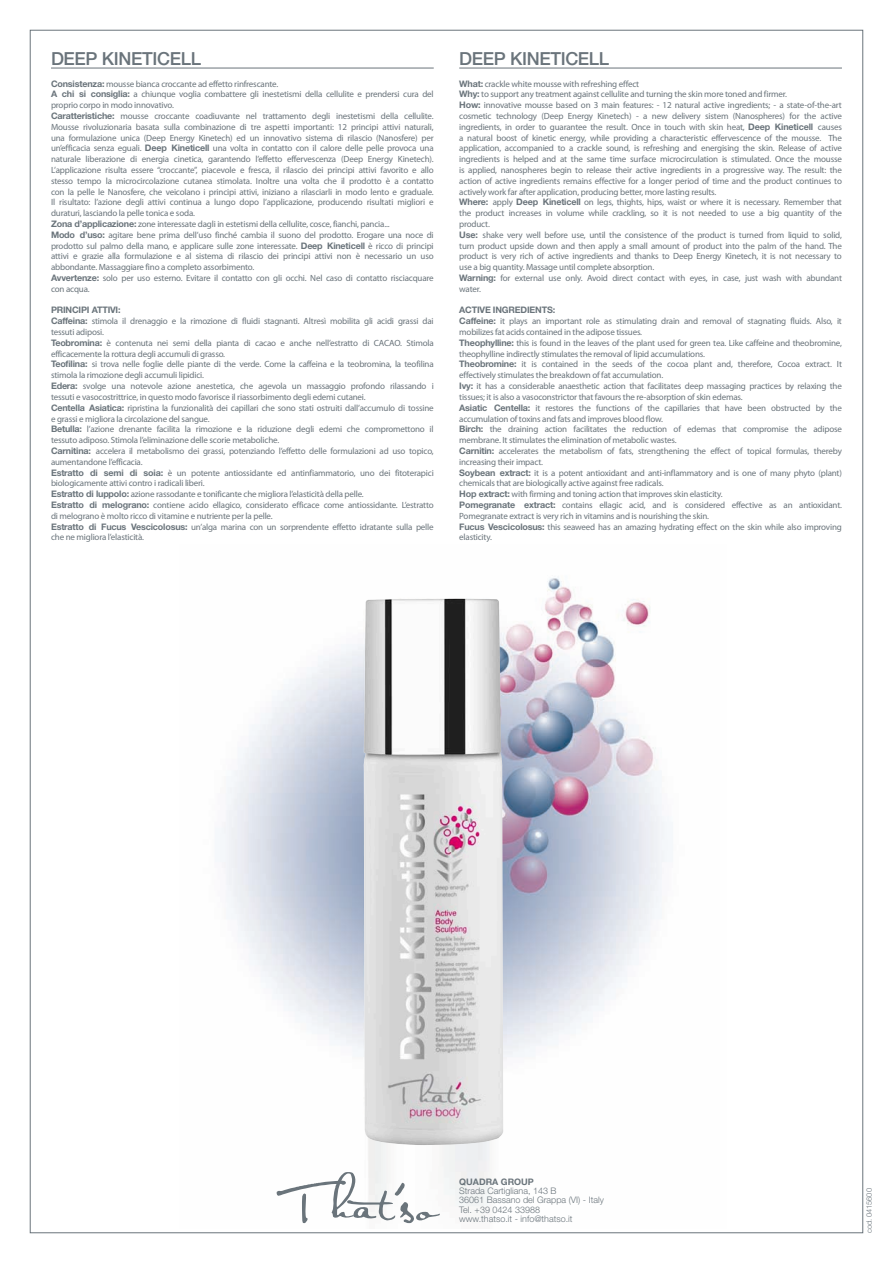
<style>
.page{position:relative;width:893px;height:1263px;background:#fff}
.page>*{position:absolute;margin:0;border:0;box-sizing:border-box;transform-origin:0 0}
.t1{font:500 18px "Helvetica Neue LT";letter-spacing:-.02em;color:#6a747b}
.Normale{font:9px/10.8px "Myriad Pro";letter-spacing:-.02em;color:#6a747b}
.Normale-2{font:300 9px "Helvetica Neue LT";color:#6a747b}
.Normale-3{font:700 9px "Helvetica Neue LT";letter-spacing:-.02em;color:#6a747b}
.Normale-4{font:700 9px "Helvetica Neue LT";color:#6a747b}
.Normale-5{font:300 7.5px "Helvetica Neue LT";letter-spacing:-.01em;color:#6a747b}
.s1{font-family:"Helvetica Neue LT";font-weight:700}
</style>
<div class="page">
<img style="left:220px;top:577px;width:448px;height:647px">
<hr style="left:51px;top:68px;width:383px;height:1px;background:#6a747b">
<hr style="left:459px;top:68px;width:383px;height:1px;background:#6a747b">
<svg style="left:276px;top:1172px;width:164px;height:51px"></svg>
<img style="left:363px;top:598px;width:140px;height:547px">
<p class="t1" style="left:51px;top:48px;width:151px">DEEP KINETICELL</p>
<p class="Normale" style="left:51px;top:78px;width:229px"><span class="s1">Consistenza:</span> mousse bianca croccante ad effetto rinfrescante.</p>
<p class="Normale" style="left:51px;top:89px;width:384px"><span class="s1">A chi si consiglia:</span> a chiunque voglia combattere gli inestetismi della cellulite e prendersi cura del proprio corpo in modo innovativo.</p>
<p class="Normale" style="left:51px;top:110px;width:384px;text-align:justify"><span class="s1">Caratteristiche:</span> mousse croccante coadiuvante nel trattamento degli inestetismi della cellulite.<br>Mousse rivoluzionaria basata sulla combinazione di tre aspetti importanti: 12 principi attivi naturali, una formulazione unica (Deep Energy Kinetech) ed un innovativo sistema di rilascio (Nanosfere) per un’efficacia senza eguali. <span class="s1">Deep Kineticell</span> una volta in contatto con il calore delle pelle provoca una naturale liberazione di energia cinetica, garantendo l’effetto effervescenza (Deep Energy Kinetech).<br>L’applicazione risulta essere “croccante”, piacevole e fresca, il rilascio dei principi attivi favorito e allo stesso tempo la microcircolazione cutanea stimolata. Inoltre una volta che il prodotto è a contatto con la pelle le Nanosfere, che veicolano i principi attivi, iniziano a rilasciarli in modo lento e graduale.<br>Il risultato: l’azione degli attivi continua a lungo dopo l’applicazione, producendo risultati migliori e duraturi, lasciando la pelle tonica e soda.</p>
<p class="Normale" style="left:51px;top:218px;width:340px"><span class="s1">Zona d’applicazione:</span> zone interessate dagli in estetismi della cellulite, cosce, fianchi, pancia...</p>
<p class="Normale" style="left:51px;top:229px;width:384px;text-align:justify"><span class="s1">Modo d’uso:</span> agitare bene prima dell’uso finché cambia il suono del prodotto. Erogare una noce di prodotto sul palmo della mano, e applicare sulle zone interessate. <span class="s1">Deep Kineticell</span> è ricco di principi attivi e grazie alla formulazione e al sistema di rilascio dei principi attivi non è necessario un uso abbondante. Massaggiare fino a completo assorbimento.</p>
<p class="Normale" style="left:51px;top:272px;width:384px"><span class="s1">Avvertenze:</span> solo per uso esterno. Evitare il contatto con gli occhi. Nel caso di contatto risciacquare con acqua.</p>
<p class="Normale-3" style="left:51px;top:305px;width:71px">Principi Attivi:</p>
<p class="Normale" style="left:51px;top:316px;width:384px"><span class="s1">Caffeina:</span> stimola il drenaggio e la rimozione di fluidi stagnanti. Altresì mobilita gli acidi grassi dai tessuti adiposi.</p>
<p class="Normale" style="left:51px;top:337px;width:384px"><span class="s1">Teobromina:</span> è contenuta nei semi della pianta di cacao e anche nell’estratto di CACAO. Stimola efficacemente la rottura degli accumuli di grasso.</p>
<p class="Normale" style="left:51px;top:359px;width:384px"><span class="s1">Teofilina:</span> si trova nelle foglie delle piante di the verde. Come la caffeina e la teobromina, la teofilina stimola la rimozione degli accumuli lipidici.</p>
<p class="Normale" style="left:51px;top:380px;width:384px"><span class="s1">Edera:</span> svolge una notevole azione anestetica, che agevola un massaggio profondo rilassando i tessuti e vasocostrittrice, in questo modo favorisce il riassorbimento degli edemi cutanei.</p>
<p class="Normale" style="left:51px;top:402px;width:384px"><span class="s1">Centella Asiatica:</span> ripristina la funzionalità dei capillari che sono stati ostruiti dall’accumulo di tossine e grassi e migliora la circolazione del sangue.</p>
<p class="Normale" style="left:51px;top:424px;width:384px"><span class="s1">Betulla:</span> l’azione drenante facilita la rimozione e la riduzione degli edemi che compromettono il tessuto adiposo. Stimola l’eliminazione delle scorie metaboliche.</p>
<p class="Normale" style="left:51px;top:445px;width:384px"><span class="s1">Carnitina:</span> accelera il metabolismo dei grassi, potenziando l’effetto delle formulazioni ad uso topico, aumentandone l’efficacia.</p>
<p class="Normale" style="left:51px;top:467px;width:384px"><span class="s1">Estratto di semi di soia:</span> è un potente antiossidante ed antinfiammatorio, uno dei fitoterapici biologicamente attivi contro i radicali liberi.</p>
<p class="Normale" style="left:51px;top:488px;width:314px"><span class="s1">Estratto di luppolo:</span> azione rassodante e tonificante che migliora l’elasticità della pelle.</p>
<p class="Normale" style="left:51px;top:499px;width:384px"><span class="s1">Estratto di melograno:</span> contiene acido ellagico, considerato efficace come antiossidante. L’estratto di melograno è molto ricco di vitamine e nutriente per la pelle.</p>
<p class="Normale" style="left:51px;top:521px;width:384px"><span class="s1">Estratto di Fucus Vescicolosus:</span> un’alga marina con un sorprendente effetto idratante sulla pelle che ne migliora l’elasticità.</p>
<p class="t1" style="left:459px;top:48px;width:151px">DEEP KINETICELL</p>
<p class="Normale" style="left:459px;top:78px;width:182px"><span class="s1">What:</span> crackle white mousse with refreshing effect</p>
<p class="Normale" style="left:459px;top:89px;width:329px"><span class="s1">Why:</span> to support any treatment against cellulite and turning the skin more toned and firmer.</p>
<p class="Normale" style="left:459px;top:100px;width:384px;text-align:justify"><span class="s1">How:</span> innovative mousse based on 3 main features: - 12 natural active ingredients; - a state-of-the-art cosmetic technology (Deep Energy Kinetech) - a new delivery sistem (Nanospheres) for the active ingredients, in order to guarantee the result. Once in touch with skin heat, <span class="s1">Deep Kineticell</span> causes a natural boost of kinetic energy, while providing a characteristic effervescence of the mousse. The application, accompanied to a crackle sound, is refreshing and energising the skin. Release of active ingredients is helped and at the same time surface microcirculation is stimulated. Once the mousse is applied, nanospheres begin to release their active ingredients in a progressive way. The result: the action of active ingredients remains effective for a longer period of time and the product continues to actively work far after application, producing better, more lasting results.</p>
<p class="Normale" style="left:459px;top:197px;width:384px;text-align:justify"><span class="s1">Where:</span> apply <span class="s1">Deep Kineticell</span> on legs, thights, hips, waist or where it is necessary. Remember that the product increases in volume while crackling, so it is not needed to use a big quantity of the product.</p>
<p class="Normale" style="left:459px;top:229px;width:384px;text-align:justify"><span class="s1">Use:</span> shake very well before use, until the consistence of the product is turned from liquid to solid, turn product upside down and then apply a small amount of product into the palm of the hand. The product is very rich of active ingredients and thanks to Deep Energy Kinetech, it is not necessary to use a big quantity. Massage until complete absorption.</p>
<p class="Normale" style="left:459px;top:272px;width:384px"><span class="s1">Warning:</span> for external use only. Avoid direct contact with eyes, in case, just wash with abundant water.</p>
<p class="Normale-3" style="left:459px;top:305px;width:50px">Active Ingred</p>
<p class="Normale-3" style="left:527px;top:305px;width:30px">ients:</p>
<p class="Normale" style="left:459px;top:316px;width:384px"><span class="s1">Caffeine:</span> it plays an important role as stimulating drain and removal of stagnating fluids. Also, it mobilizes fat acids contained in the adipose tissues.</p>
<p class="Normale" style="left:459px;top:337px;width:384px"><span class="s1">Theophylline:</span> this is found in the leaves of the plant used for green tea. Like caffeine and theobromine, theophylline indirectly stimulates the removal of lipid accumulations.</p>
<p class="Normale" style="left:459px;top:359px;width:384px"><span class="s1">Theobromine:</span> it is contained in the seeds of the cocoa plant and, therefore, Cocoa extract. It effectively stimulates the breakdown of fat accumulation.</p>
<p class="Normale" style="left:459px;top:380px;width:384px"><span class="s1">Ivy:</span> it has a considerable anaesthetic action that facilitates deep massaging practices by relaxing the tissues; it is also a vasoconstrictor that favours the re-absorption of skin edemas.</p>
<p class="Normale" style="left:459px;top:402px;width:384px"><span class="s1">Asiatic Centella:</span> it restores the functions of the capillaries that have been obstructed by the accumulation of toxins and fats and improves blood flow.</p>
<p class="Normale" style="left:459px;top:424px;width:384px"><span class="s1">Birch:</span> the draining action facilitates the reduction of edemas that compromise the adipose membrane. It stimulates the elimination of metabolic wastes.</p>
<p class="Normale" style="left:459px;top:445px;width:384px"><span class="s1">Carnitin:</span> accelerates the metabolism of fats, strengthening the effect of topical formulas, thereby increasing their impact.</p>
<p class="Normale" style="left:459px;top:467px;width:384px"><span class="s1">Soybean extract:</span> it is a potent antioxidant and anti-inflammatory and is one of many phyto (plant) chemicals that are biologically active against free radicals.</p>
<p class="Normale" style="left:459px;top:488px;width:265px"><span class="s1">Hop extract:</span> with firming and toning action that improves skin elasticity.</p>
<p class="Normale" style="left:459px;top:499px;width:384px"><span class="s1">Pomegranate extract:</span> contains ellagic acid, and is considered effective as an antioxidant.<br>Pomegranate extract is very rich in vitamins and is nourishing the skin.</p>
<p class="Normale" style="left:459px;top:521px;width:384px"><span class="s1">Fucus Vescicolosus:</span> this seaweed has an amazing hydrating effect on the skin while also improving elasticity.</p>
<p class="Normale-4" style="left:459px;top:1176px;width:76px">QUADRA GROUP</p>
<p class="Normale-2" style="left:459px;top:1185px;width:99px">Strada Cartigliana, 143 B</p>
<p class="Normale-2" style="left:459px;top:1195px;width:146px">36061 Bassano del Grappa (VI) - Italy</p>
<p class="Normale-2" style="left:459px;top:1204px;width:82px">Tel. +39 0424 33988</p>
<p class="Normale-2" style="left:459px;top:1213px;width:115px">www.thatso.it - info@thatso.it</p>
<p class="Normale-5" style="left:864px;top:1233px;width:46px;rotate:-90deg">cod. 0415600</p>
</div>
